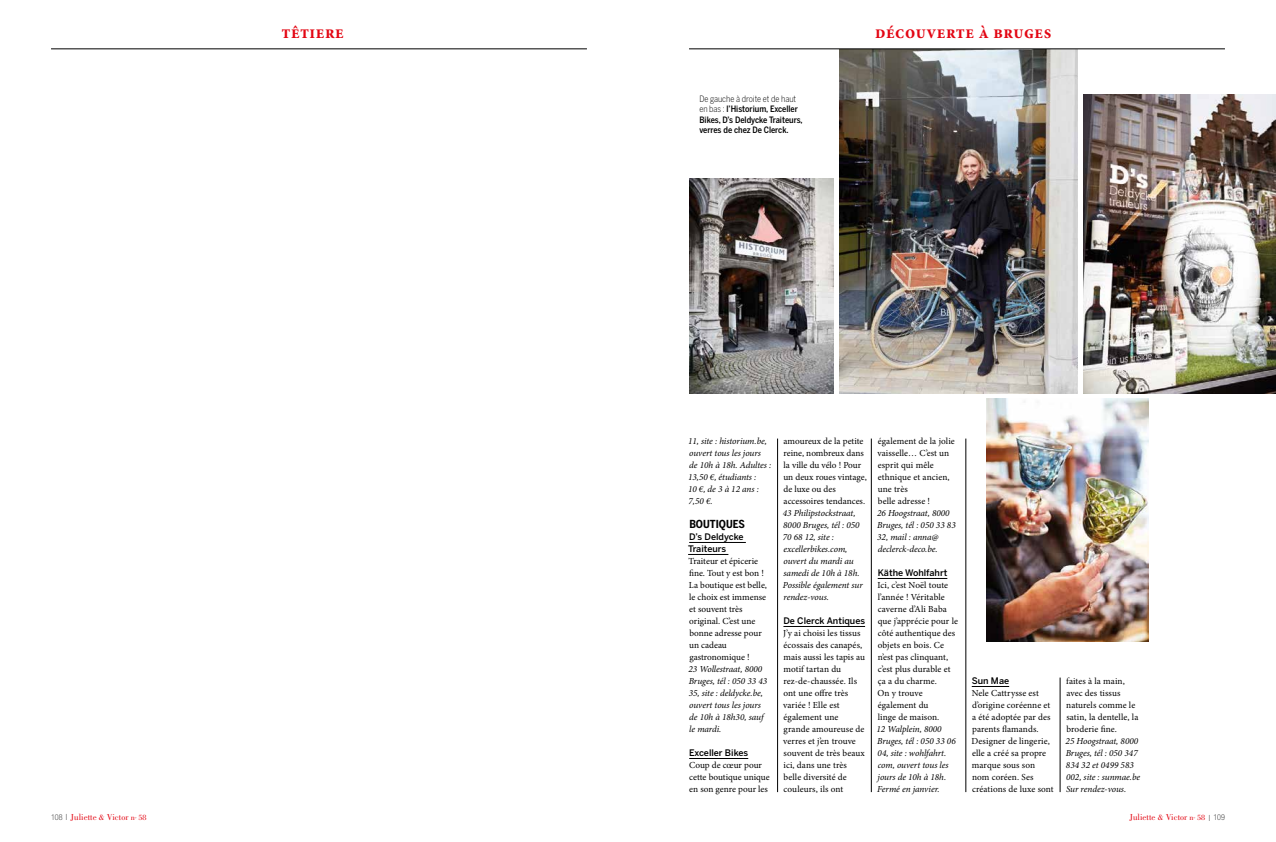
<style>
.page{position:relative;width:1276px;height:842px;background:#fff}
.page>*{position:absolute;margin:0;border:0;box-sizing:border-box;transform-origin:0 0}
.t1{font:700 condensed 18px "Minion Pro";letter-spacing:.03em;color:#e30613}
.t2{font:700 11px "Benton Sans Cond";color:#000}
.t3{font:9.2px/12px "Minion Pro";letter-spacing:.005em;color:#000}
.t4{font:italic 9.2px/12px "Minion Pro";letter-spacing:-.005em;color:#000}
.t5{font:500 9px/12px "Benton Sans";color:#000}
.t6{font:9px "Bodoni Std";color:#e30613}
.t7{font:500 8.8px/10.5px "Benton Sans Cond";color:#000}
.s1{font-weight:300}
.s2{font-family:"Helvetica Neue LT Std";font-weight:100;font-stretch:condensed;font-size:8px;color:#000}
.s3{font-family:"Helvetica Neue LT Std";font-weight:100;font-size:8.5px;color:#000}
.s4{font-size:8px}
.s5{font-size:4.7px}
</style>
<div class="page">
<img style="left:1083px;top:95px;width:193px;height:298px">
<img style="left:839px;top:50px;width:238px;height:343px">
<hr style="left:689px;top:542px;width:57px;height:1px;background:#000">
<hr style="left:688px;top:554px;width:40px;height:1px;background:#000">
<hr style="left:689px;top:758px;width:59px;height:1px;background:#000">
<hr style="left:971px;top:686px;width:38px;height:1px;background:#000">
<img style="left:986px;top:399px;width:162px;height:243px">
<hr style="left:783px;top:626px;width:82px;height:1px;background:#000">
<hr style="left:877px;top:578px;width:70px;height:1px;background:#000">
<img style="left:689px;top:178px;width:145px;height:215px">
<hr style="left:777px;top:439px;width:1px;height:353px;background:#000">
<hr style="left:871px;top:439px;width:1px;height:353px;background:#000">
<hr style="left:965px;top:439px;width:1px;height:353px;background:#000">
<hr style="left:1060px;top:677px;width:1px;height:115px;background:#000">
<hr style="left:51px;top:49px;width:536px;height:1px;background:#000">
<hr style="left:689px;top:49px;width:536px;height:1px;background:#000">
<h1 class="t1" style="left:281px;top:20px;width:64px">TÊTIERE</h1>
<h1 class="t1" style="left:875px;top:20px;width:178px">découverte à bruges</h1>
<p class="t7" style="left:699px;top:93px;width:105px"><span class="s1">De gauche à droite et de haut en bas :</span> l’Historium, Exceller<br>Bikes, D’s Deldycke Traiteurs, verres de chez De Clerck.</p>
<p class="t4" style="left:688px;top:435px;width:85px">11, site : historium.be, ouvert tous les jours<br>de 10h à 18h. Adultes :<br>13,50 €, étudiants :<br>10 €, de 3 à 12 ans :<br>7,50 €.</p>
<p class="t2" style="left:689px;top:518px;width:57px">BOUTIQUES</p>
<p class="t5" style="left:688px;top:531px;width:57px">D’s Deldycke<br>Traiteurs</p>
<p class="t3" style="left:688px;top:555px;width:80px">Traiteur et épicerie fine. Tout y est bon !<br>La boutique est belle, le choix est immense et souvent très original. C’est une bonne adresse pour un cadeau gastronomique !</p>
<p class="t4" style="left:688px;top:663px;width:80px">23 Wollestraat, 8000<br>Bruges, tél : 050 33 43<br>35, site : deldycke.be, ouvert tous les jours de 10h à 18h30, sauf le mardi.</p>
<p class="t5" style="left:689px;top:747px;width:61px">Exceller Bikes</p>
<p class="t3" style="left:689px;top:759px;width:82px">Coup de cœur pour cette boutique unique en son genre pour les</p>
<p class="t3" style="left:783px;top:435px;width:85px">amoureux de la petite reine, nombreux dans la ville du vélo ! Pour un deux roues vintage, de luxe ou des accessoires tendances.</p>
<p class="t4" style="left:783px;top:507px;width:81px">43 Philipstockstraat,<br>8000 Bruges, tél : 050<br>70 68 12, site : excellerbikes.com, ouvert du mardi au samedi de 10h à 18h.<br>Possible également sur rendez-vous.</p>
<p class="t5" style="left:783px;top:615px;width:83px">De Clerck Antiques</p>
<p class="t3" style="left:783px;top:627px;width:83px">J’y ai choisi les tissus écossais des canapés, mais aussi les tapis au motif tartan du rez-de-chaussée. Ils ont une offre très variée ! Elle est également une grande amoureuse de verres et j’en trouve souvent de très beaux ici, dans une très belle diversité de couleurs, ils ont</p>
<p class="t3" style="left:877px;top:435px;width:79px">également de la jolie vaisselle… C’est un esprit qui mêle ethnique et ancien, une très<br>belle adresse !</p>
<p class="t4" style="left:877px;top:507px;width:80px">26 Hoogstraat, 8000<br>Bruges, tél : 050 33 83<br>32, mail : anna@ declerck-deco.be.</p>
<p class="t5" style="left:877px;top:567px;width:71px">Käthe Wohlfahrt</p>
<p class="t3" style="left:877px;top:579px;width:82px">Ici, c’est Noël toute l’année ! Véritable caverne d’Ali Baba que j’apprécie pour le côté authentique des objets en bois. Ce n’est pas clinquant, c’est plus durable et ça a du charme.<br>On y trouve également du<br>linge de maison.</p>
<p class="t4" style="left:876px;top:723px;width:81px">12 Walplein, 8000<br>Bruges, tél : 050 33 06<br>04, site : wohlfahrt. com, ouvert tous les jours de 10h à 18h.<br>Fermé en janvier.</p>
<p class="t5" style="left:971px;top:675px;width:39px">Sun Mae</p>
<p class="t3" style="left:971px;top:687px;width:84px">Nele Cattrysse est d’origine coréenne et a été adoptée par des parents flamands.<br>Designer de lingerie, elle a créé sa propre marque sous son nom coréen. Ses créations de luxe sont</p>
<p class="t3" style="left:1066px;top:675px;width:74px">faites à la main, avec des tissus naturels comme le satin, la dentelle, la broderie fine.</p>
<p class="t4" style="left:1065px;top:735px;width:76px">25 Hoogstraat, 8000<br>Bruges, tél : 050 347<br>834 32 et 0499 583<br>002, site : sunmae.be<br>Sur rendez-vous.</p>
<p class="t6" style="left:51px;top:812px;width:97px"><span class="s2">108</span> <span class="s3">l</span> Juliette <span class="s4">&amp;</span> Victor <span class="s4">n</span><span class="s5">°</span> <span class="s4">58</span></p>
<p class="t6" style="left:1129px;top:812px;width:97px">Juliette <span class="s4">&amp;</span> Victor <span class="s4">n</span><span class="s5">°</span> <span class="s4">58</span> <span class="s3">l</span> <span class="s2">109</span></p>
</div>
